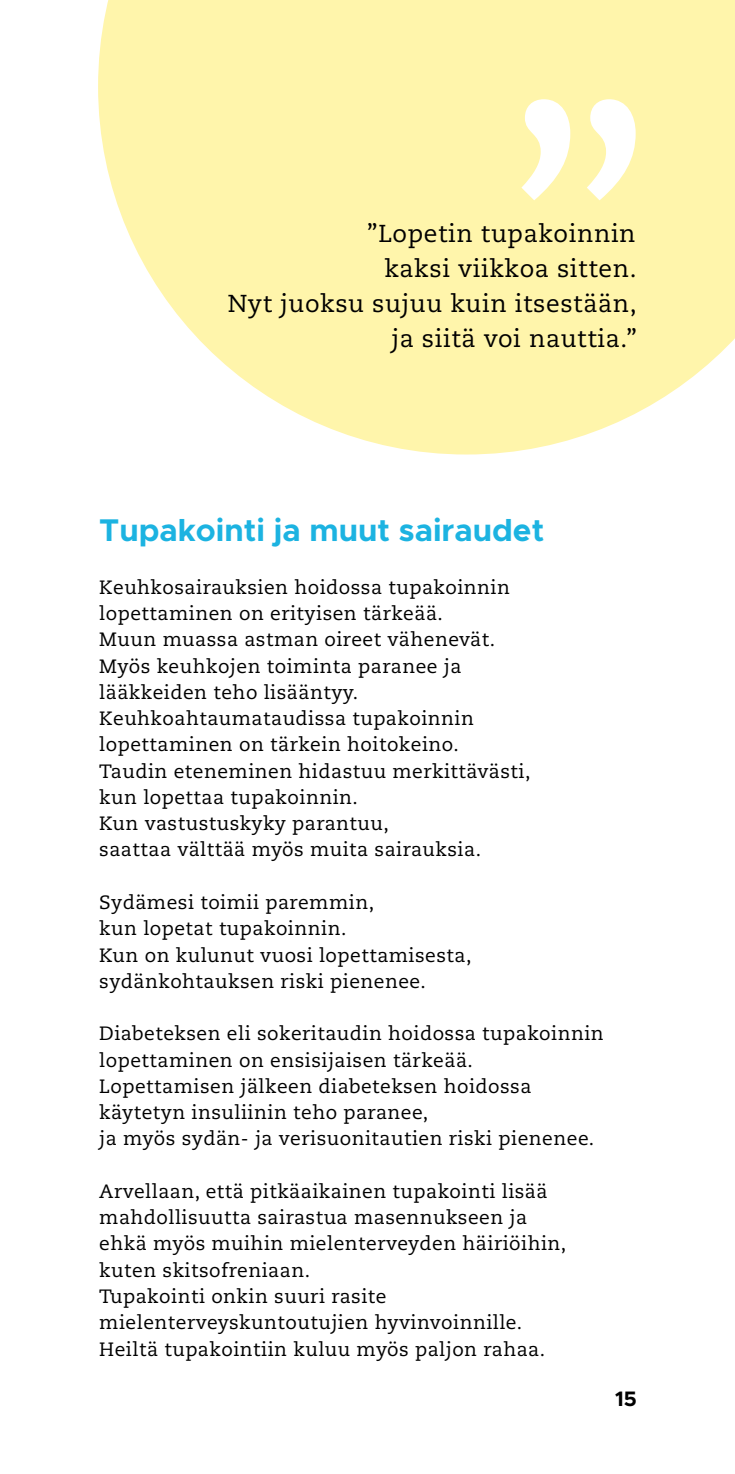
<style>
.page{position:relative;width:735px;height:1474px;background:#fff}
.page>*{position:absolute;margin:0;border:0;box-sizing:border-box;transform-origin:0 0}
.Otsikko1{font:700 31.5px "Metropolis";color:#1cb3e1}
.Sitaatti{font:24.5px "Caecilia LT Std";letter-spacing:.025em;color:#000}
.t1{font:700 21px "Metropolis";color:#000}
.Leipis{font:19.25px "Caecilia LT Std";letter-spacing:.025em;color:#000}
</style>
<div class="page">
<svg style="left:98px;top:0;width:636px;height:454px;background:#fff6b6"></svg>
<svg style="left:521px;top:99px;width:114px;height:101px"></svg>
<p class="Sitaatti" style="left:366px;top:219px;width:270px">”Lopetin tupakoinnin</p>
<p class="Sitaatti" style="left:384px;top:254px;width:253px">kaksi viikkoa sitten.</p>
<p class="Sitaatti" style="left:228px;top:289px;width:410px">Nyt juoksu sujuu kuin itsestään,</p>
<p class="Sitaatti" style="left:391px;top:324px;width:247px">ja siitä voi nauttia.”</p>
<p class="Otsikko1" style="left:99px;top:510px;width:446px">Tupakointi ja muut sairaudet</p>
<p class="Leipis" style="left:99px;top:576px;width:412px">Keuhkosairauksien hoidossa tupakoinnin</p>
<p class="Leipis" style="left:99px;top:602px;width:345px">lopettaminen on erityisen tärkeää.</p>
<p class="Leipis" style="left:99px;top:628px;width:397px">Muun muassa astman oireet vähenevät.</p>
<p class="Leipis" style="left:99px;top:654px;width:363px">Myös keuhkojen toiminta paranee ja</p>
<p class="Leipis" style="left:99px;top:681px;width:260px">lääkkeiden teho lisääntyy.</p>
<p class="Leipis" style="left:99px;top:707px;width:376px">Keuhkoahtaumataudissa tupakoinnin</p>
<p class="Leipis" style="left:99px;top:733px;width:361px">lopettaminen on tärkein hoitokeino.</p>
<p class="Leipis" style="left:99px;top:759px;width:432px">Taudin eteneminen hidastuu merkittävästi,</p>
<p class="Leipis" style="left:99px;top:786px;width:260px">kun lopettaa tupakoinnin.</p>
<p class="Leipis" style="left:99px;top:812px;width:291px">Kun vastustuskyky parantuu,</p>
<p class="Leipis" style="left:99px;top:838px;width:383px">saattaa välttää myös muita sairauksia.</p>
<p class="Leipis" style="left:99px;top:891px;width:276px">Sydämesi toimii paremmin,</p>
<p class="Leipis" style="left:99px;top:917px;width:248px">kun lopetat tupakoinnin.</p>
<p class="Leipis" style="left:99px;top:943px;width:373px">Kun on kulunut vuosi lopettamisesta,</p>
<p class="Leipis" style="left:99px;top:969px;width:328px">sydänkohtauksen riski pienenee.</p>
<p class="Leipis" style="left:99px;top:1022px;width:505px">Diabeteksen eli sokeritaudin hoidossa tupakoinnin</p>
<p class="Leipis" style="left:99px;top:1048px;width:375px">lopettaminen on ensisijaisen tärkeää.</p>
<p class="Leipis" style="left:99px;top:1074px;width:433px">Lopettamisen jälkeen diabeteksen hoidossa</p>
<p class="Leipis" style="left:99px;top:1101px;width:330px">käytetyn insuliinin teho paranee,</p>
<p class="Leipis" style="left:99px;top:1127px;width:496px">ja myös sydän- ja verisuonitautien riski pienenee.</p>
<p class="Leipis" style="left:99px;top:1180px;width:449px">Arvellaan, että pitkäaikainen tupakointi lisää</p>
<p class="Leipis" style="left:99px;top:1206px;width:429px">mahdollisuutta sairastua masennukseen ja</p>
<p class="Leipis" style="left:99px;top:1232px;width:468px">ehkä myös muihin mielenterveyden häiriöihin,</p>
<p class="Leipis" style="left:99px;top:1258px;width:212px">kuten skitsofreniaan.</p>
<p class="Leipis" style="left:99px;top:1285px;width:288px">Tupakointi onkin suuri rasite</p>
<p class="Leipis" style="left:99px;top:1311px;width:424px">mielenterveyskuntoutujien hyvinvoinnille.</p>
<p class="Leipis" style="left:99px;top:1337px;width:447px">Heiltä tupakointiin kuluu myös paljon rahaa.</p>
<p class="t1" style="left:615px;top:1385px;width:23px">15</p>
</div>
